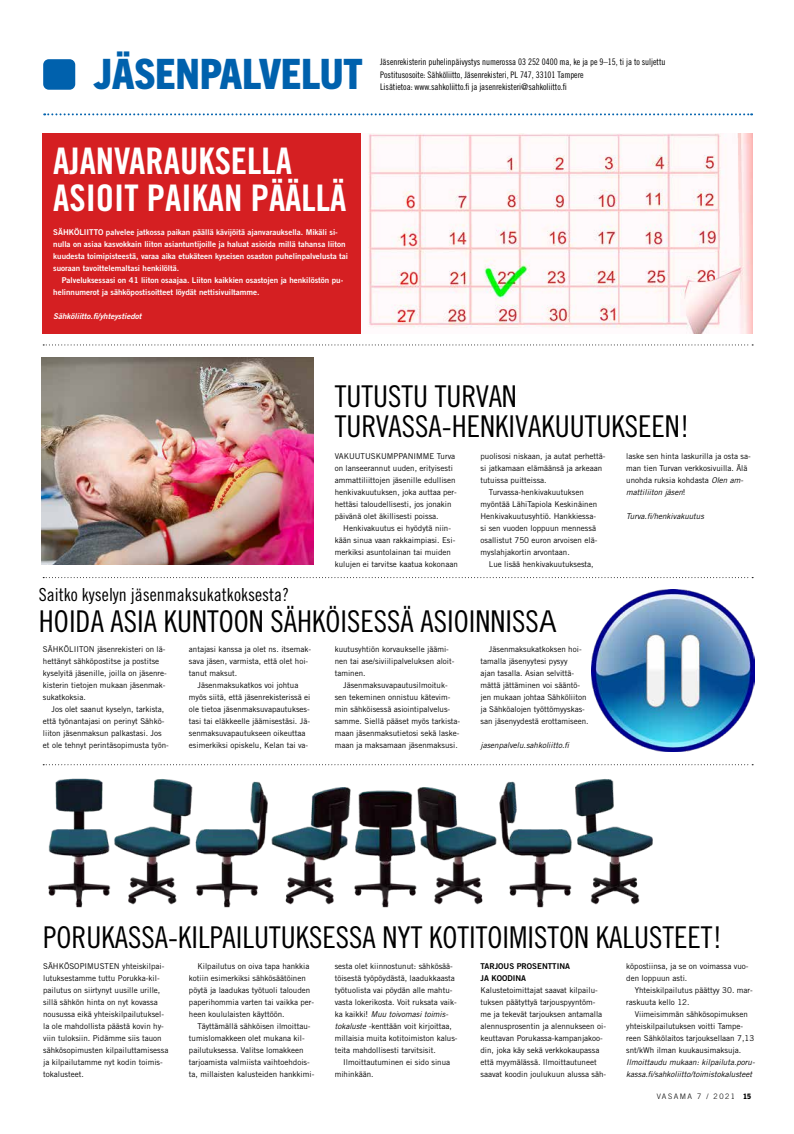
<style>
.page{position:relative;width:794px;height:1134px;background:#fff}
.page>*{position:absolute;margin:0;border:0;box-sizing:border-box;transform-origin:0 0}
.t1{font:800 condensed 42px "Trade Gothic Next LT Pro";letter-spacing:-.005em;color:#0061ad}
.t2{font:36.6px/36.6px "Trade Gothic LT Std Bd Cn 20";color:#fff}
.t3{font:30px/30px "Trade Gothic LT Std Cn 18";color:#000}
.t4{font:18px "Trade Gothic LT Std Cn 18";color:#000}
.t5{font:9px/12.5px "Trade Gothic LT Std Cn 18";letter-spacing:-.005em;color:#000}
.t6{font:8px/12px "Trade Gothic LT Std";color:#000}
.t7{font:8px/12px "Trade Gothic LT Std Bd 2";color:#fff}
.t8{font:italic 8px/12px "Trade Gothic LT Std";color:#000}
.t9{font:8px "Trade Gothic LT Std Bd 2 Obl";color:#fff}
.t10{font:8px/12px "Trade Gothic LT Std Bd 2";color:#000}
.t11{font:300 7.5px "Trade Gothic LT Std";letter-spacing:.2em;color:#000}
.s1{font-family:"Trade Gothic LT Std"}
.s2{font-style:italic}
.s3{font-family:"Trade Gothic Next LT Pro";font-weight:800}
</style>
<div class="page">
<img style="left:368px;top:133px;width:384px;height:201px">
<div style="left:42px;top:133px;width:319px;height:201px;background:#d51f22"></div>
<div style="left:43px;top:59px;width:32px;height:31px;background:#0061ad;border-radius:6px"></div>
<svg style="left:44px;top:113px;width:708px;height:2px"></svg>
<img style="left:46px;top:765px;width:607px;height:143px">
<img style="left:42px;top:357px;width:271px;height:207px">
<img style="left:592px;top:590px;width:162px;height:162px">
<svg style="left:43px;top:577px;width:710px;height:1px"></svg>
<svg style="left:43px;top:344px;width:710px;height:1px"></svg>
<svg style="left:43px;top:764px;width:710px;height:1px"></svg>
<h1 class="t1" style="left:94px;top:45px;width:270px">JÄSENPALVELUT</h1>
<p class="t5" style="left:380px;top:56px;width:287px">Jäsenrekisterin puhelinpäivystys numerossa 03 252 0400 ma, ke ja pe 9–15, ti ja to suljettu<br>Postitusosoite: Sähköliitto, Jäsenrekisteri, PL 747, 33101 Tampere</p>
<p class="t5" style="left:380px;top:81px;width:188px">Lisätietoa: www.sahkoliitto.fi ja jasenrekisteri@sahkoliitto.fi</p>
<h2 class="t2" style="left:53px;top:142px;width:295px">AJANVARAUKSELLA<br>ASIOIT PAIKAN PÄÄLLÄ</h2>
<p class="t7" style="left:53px;top:226px;width:296px">SÄHKÖLIITTO palvelee jatkossa paikan päällä kävijöitä ajanvarauksella. Mikäli si&shy;nulla on asiaa kasvokkain liiton asiantuntijoille ja haluat asioida millä tahansa liiton kuudesta toimipisteestä, varaa aika etukäteen kyseisen osaston puhelinpalvelusta tai suoraan tavoittelemaltasi henkilöltä.</p>
<p class="t7" style="left:53px;top:274px;width:292px;text-indent:9px">Palveluksessasi on 41 liiton osaajaa. Liiton kaikkien osastojen ja henkilöstön pu&shy;helinnumerot ja sähköpostisoitteet löydät nettisivuiltamme.</p>
<p class="t9" style="left:53px;top:311px;width:90px">Sähköliitto.fi/yhteystiedot</p>
<h3 class="t3" style="left:335px;top:381px;width:356px">TUTUSTU TURVAN<br>TURVASSA-HENKIVAKUUTUKSEEN!</h3>
<p class="t6" style="left:335px;top:450px;width:123px">VAKUUTUSKUMPPANIMME Turva on lanseerannut uuden, erityisesti ammattiliittojen jäsenille edullisen henkivakuutuksen, joka auttaa per&shy;hettäsi taloudellisesti, jos jonakin päivänä olet äkillisesti poissa.</p>
<p class="t6" style="left:335px;top:522px;width:125px;text-indent:9px">Henkivakuutus ei hyödytä niin&shy;kään sinua vaan rakkaimpiasi. Esi&shy;merkiksi asuntolainan tai muiden kulujen ei tarvitse kaatua kokonaan</p>
<p class="t6" style="left:480px;top:450px;width:127px">puolisosi niskaan, ja autat perhettä-</p>
<p class="t6" style="left:480px;top:462px;width:123px">si jatkamaan elämäänsä ja arkeaan</p>
<p class="t6" style="left:480px;top:474px;width:68px">tutuissa puitteissa.</p>
<p class="t6" style="left:489px;top:486px;width:96px">Turvassa-henkivakuutuksen</p>
<p class="t6" style="left:480px;top:498px;width:118px">myöntää LähiTapiola Keskinäinen</p>
<p class="t6" style="left:480px;top:510px;width:117px">Henkivakuutusyhtiö. Hankkiessa-</p>
<p class="t6" style="left:480px;top:522px;width:117px">si sen vuoden loppuun mennessä</p>
<p class="t6" style="left:480px;top:534px;width:118px">osallistut 750 euron arvoisen elä-</p>
<p class="t6" style="left:480px;top:546px;width:91px">myslahjakortin arvontaan.</p>
<p class="t6" style="left:489px;top:558px;width:106px">Lue lisää henkivakuutuksesta,</p>
<h3 class="t4" style="left:39px;top:584px;width:251px">Saitko kyselyn jäsenmaksukatkoksesta?</h3>
<h3 class="t3" style="left:39px;top:606px;width:520px">HOIDA ASIA KUNTOON SÄHKÖISESSÄ ASIOINNISS<span class="s1">A</span></h3>
<p class="t6" style="left:43px;top:643px;width:125px">SÄHKÖLIITON jäsenrekisteri on lä&shy;hettänyt sähköpostitse ja postitse kyselyitä jäsenille, joilla on jäsenre&shy;kisterin tietojen mukaan jäsenmak&shy;sukatkoksia.</p>
<p class="t6" style="left:43px;top:703px;width:127px;text-indent:9px">Jos olet saanut kyselyn, tarkista, että työnantajasi on perinyt Sähkö&shy;liiton jäsenmaksun palkastasi. Jos et ole tehnyt perintäsopimusta työn-</p>
<p class="t6" style="left:189px;top:643px;width:124px">antajasi kanssa ja olet ns. itsemak-</p>
<p class="t6" style="left:189px;top:655px;width:121px">sava jäsen, varmista, että olet hoi-</p>
<p class="t6" style="left:189px;top:667px;width:50px">tanut maksut.</p>
<p class="t6" style="left:197px;top:679px;width:102px">Jäsenmaksukatkos voi johtua</p>
<p class="t6" style="left:189px;top:691px;width:123px">myös siitä, että jäsenrekisterissä ei</p>
<p class="t6" style="left:189px;top:703px;width:122px">ole tietoa jäsenmaksuvapautukses-</p>
<p class="t6" style="left:189px;top:715px;width:123px">tasi tai eläkkeelle jäämisestäsi. Jä-</p>
<p class="t6" style="left:189px;top:727px;width:118px">senmaksuvapautukseen oikeuttaa</p>
<p class="t6" style="left:189px;top:739px;width:121px">esimerkiksi opiskelu, Kelan tai va-</p>
<p class="t6" style="left:335px;top:643px;width:121px">kuutusyhtiön korvaukselle jäämi&shy;nen tai ase/siviilipalveluksen aloit&shy;taminen.</p>
<p class="t6" style="left:335px;top:679px;width:127px;text-indent:9px">Jäsenmaksuvapautusilmoituk&shy;sen tekeminen onnistuu kätevim&shy;min sähköisessä asiointipalvelus&shy;samme. Siellä pääset myös tarkista&shy;maan jäsenmaksutietosi sekä laske&shy;maan ja maksamaan jäsenmaksusi.</p>
<p class="t6" style="left:480px;top:643px;width:110px;text-indent:9px">Jäsenmaksukatkoksen hoi&shy;tamalla jäsenyytesi pysyy<br>ajan tasalla. Asian selvittä&shy;mättä jättäminen voi sääntö&shy;jen mukaan johtaa Sähköliiton ja Sähköalojen työttömyyskas&shy;san jäsenyydestä erottamiseen.</p>
<p class="t8" style="left:480px;top:740px;width:91px">jasenpalvelu.sahkoliitto.fi</p>
<p class="t6" style="left:626px;top:450px;width:126px">laske sen hinta laskurilla ja osta sa&shy;man tien Turvan verkkosivuilla. Älä unohda ruksia kohdasta <span class="s2">Olen am&shy;mattiliiton jäsen</span>!</p>
<p class="t8" style="left:626px;top:510px;width:79px">Turva.fi/henkivakuutus</p>
<h3 class="t3" style="left:43px;top:922px;width:681px">PORUKASSA-KILPAILUTUKSESSA NYT KOTITOIMISTON KALUSTEET!</h3>
<p class="t6" style="left:189px;top:960px;width:127px;text-indent:9px">Kilpailutus on oiva tapa hankkia kotiin esimerkiksi sähkösäätöinen pöytä ja laadukas työtuoli talouden paperihommia varten tai vaikka per&shy;heen koululaisten käyttöön.</p>
<p class="t6" style="left:189px;top:1020px;width:127px;text-indent:9px">Täyttämällä sähköisen ilmoittau&shy;tumislomakkeen olet mukana kil&shy;pailutuksessa. Valitse lomakkeen tarjoamista valmiista vaihtoehdois&shy;ta, millaisten kalusteiden hankkimi-</p>
<p class="t6" style="left:43px;top:960px;width:127px">SÄHKÖSOPIMUSTEN yhteiskilpai&shy;lutuksestamme tuttu Porukka-kil&shy;pailutus on siirtynyt uusille urille, sillä sähkön hinta on nyt kovassa nousussa eikä yhteiskilpailutuksel&shy;la ole mahdollista päästä kovin hy&shy;viin tuloksiin. Pidämme siis tauon sähkösopimusten kilpailuttamisessa ja kilpailutamme nyt kodin toimis&shy;tokalusteet.</p>
<p class="t6" style="left:335px;top:960px;width:124px">sesta olet kiinnostunut: sähkösää&shy;töisestä työpöydästä, laadukkaasta työtuolista vai pöydän alle mahtu&shy;vasta lokerikosta. Voit ruksata vaik&shy;ka kaikki! <span class="s2">Muu toivomasi toimis&shy;tokaluste</span> -kenttään voit kirjoittaa, millaisia muita kotitoimiston kalus&shy;teita mahdollisesti tarvitsisit.</p>
<p class="t6" style="left:335px;top:1056px;width:117px;text-indent:9px">Ilmoittautuminen ei sido sinua mihinkään.</p>
<p class="t10" style="left:480px;top:960px;width:91px">TARJOUS PROSENTTINA<br>JA KOODINA</p>
<p class="t6" style="left:480px;top:984px;width:127px">Kalustetoimittajat saavat kilpailu&shy;tuksen päätyttyä tarjouspyyntöm&shy;me ja tekevät tarjouksen antamalla alennusprosentin ja alennukseen oi&shy;keuttavan Porukassa-kampanjakoo&shy;din, joka käy sekä verkkokaupassa että myymälässä. Ilmoittautuneet saavat koodin joulukuun alussa säh-</p>
<p class="t6" style="left:626px;top:960px;width:124px">köpostiinsa, ja se on voimassa vuo&shy;den loppuun asti.</p>
<p class="t6" style="left:626px;top:984px;width:128px;text-indent:9px">Yhteiskilpailutus päättyy 30. mar&shy;raskuuta kello 12.</p>
<p class="t6" style="left:626px;top:1008px;width:129px;text-indent:9px">Viimeisimmän sähkösopimuksen yhteiskilpailutuksen voitti Tampe&shy;reen Sähkölaitos tarjouksellaan 7,13 snt/kWh ilman kuukausimaksuja.</p>
<p class="t8" style="left:626px;top:1056px;width:130px">Ilmoittaudu mukaan: kilpailuta.poru&shy;kassa.fi/sahkoliitto/toimistokalusteet</p>
<p class="t11" style="left:657px;top:1092px;width:96px">VASAMA 7 / 2021 <span class="s3">15</span></p>
</div>
